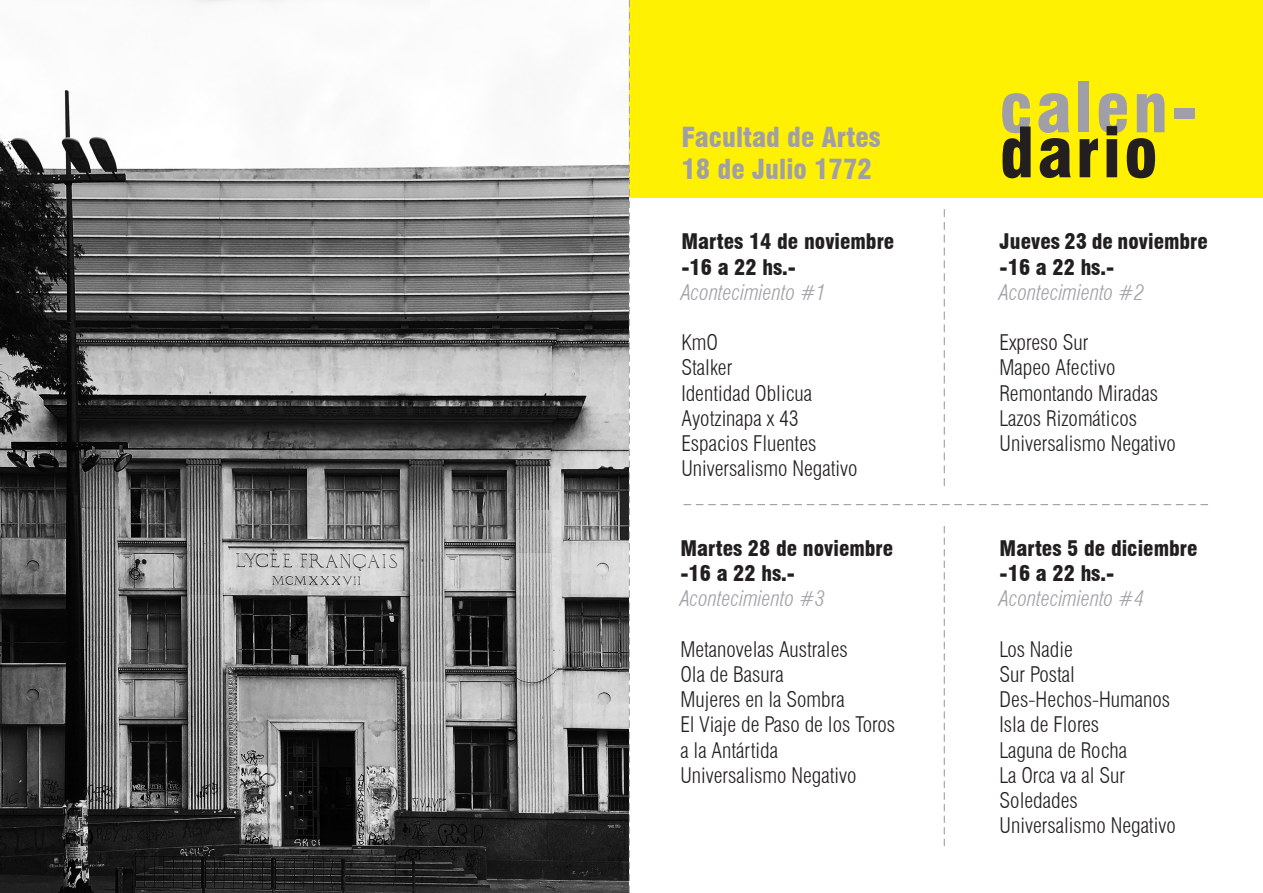
<style>
.page{position:relative;width:1263px;height:893px;background:#fff}
.page>*{position:absolute;margin:0;border:0;box-sizing:border-box;transform-origin:0 0}
.t1{font:900 condensed 67.5px "Swiss 721 BT";letter-spacing:.05em;color:#a09fa7}
.t2{font:900 condensed 67.5px "Swiss 721 BT";letter-spacing:.05em;color:#231f20}
.t3{font:900 condensed 27px "Swiss 721 BT";color:#a09fa7}
.t4{font:300 condensed 21px "Swiss 721 BT";color:#231f20}
.t5{font:900 condensed 21px "Swiss 721 BT";color:#231f20}
.t6{font:italic 300 condensed 21px "Swiss 721 BT";color:#a09fa7}
</style>
<div class="page">
<img style="left:0;top:0;width:629px;height:893px">
<div style="left:629px;top:0;width:634px;height:197px;background:#fff101"></div>
<svg style="left:944px;top:209px;width:1px;height:277px"></svg>
<svg style="left:944px;top:526px;width:1px;height:320px"></svg>
<svg style="left:683px;top:504px;width:525px;height:1px"></svg>
<svg style="left:629px;top:0;width:1px;height:893px"></svg>
<p class="t3" style="left:681px;top:121px;width:201px">Facultad de Artes</p>
<p class="t3" style="left:681px;top:153px;width:192px">18 de Julio 1772</p>
<p class="t5" style="left:681px;top:229px;width:214px">Martes 14 de noviembre</p>
<p class="t5" style="left:681px;top:254px;width:116px">-16 a 22 hs.-</p>
<p class="t6" style="left:681px;top:280px;width:146px">Acontecimiento #1</p>
<p class="t4" style="left:681px;top:330px;width:38px">KmO</p>
<p class="t4" style="left:681px;top:355px;width:52px">Stalker</p>
<p class="t4" style="left:681px;top:380px;width:132px">Identidad Oblicua</p>
<p class="t4" style="left:681px;top:406px;width:119px">Ayotzinapa x 43</p>
<p class="t4" style="left:681px;top:431px;width:137px">Espacios Fluentes</p>
<p class="t4" style="left:681px;top:456px;width:178px">Universalismo Negativo</p>
<p class="t5" style="left:680px;top:536px;width:214px">Martes 28 de noviembre</p>
<p class="t5" style="left:680px;top:561px;width:116px">-16 a 22 hs.-</p>
<p class="t6" style="left:680px;top:586px;width:146px">Acontecimiento #3</p>
<p class="t4" style="left:680px;top:637px;width:169px">Metanovelas Australes</p>
<p class="t4" style="left:680px;top:662px;width:105px">Ola de Basura</p>
<p class="t4" style="left:680px;top:687px;width:166px">Mujeres en la Sombra</p>
<p class="t4" style="left:680px;top:712px;width:216px">El Viaje de Paso de los Toros</p>
<p class="t4" style="left:680px;top:737px;width:99px">a la Antártida</p>
<p class="t4" style="left:680px;top:763px;width:178px">Universalismo Negativo</p>
<p class="t1" style="left:1000px;top:67px;width:200px">calen-</p>
<p class="t2" style="left:1000px;top:112px;width:160px">dario</p>
<p class="t5" style="left:1000px;top:229px;width:210px">Jueves 23 de noviembre</p>
<p class="t5" style="left:1000px;top:254px;width:116px">-16 a 22 hs.-</p>
<p class="t6" style="left:1000px;top:280px;width:146px">Acontecimiento #2</p>
<p class="t4" style="left:1000px;top:330px;width:90px">Expreso Sur</p>
<p class="t4" style="left:1000px;top:355px;width:117px">Mapeo Afectivo</p>
<p class="t4" style="left:1000px;top:380px;width:160px">Remontando Miradas</p>
<p class="t4" style="left:1000px;top:406px;width:139px">Lazos Rizomáticos</p>
<p class="t4" style="left:1000px;top:431px;width:178px">Universalismo Negativo</p>
<p class="t5" style="left:1000px;top:536px;width:199px">Martes 5 de diciembre</p>
<p class="t5" style="left:1000px;top:561px;width:116px">-16 a 22 hs.-</p>
<p class="t6" style="left:1000px;top:586px;width:146px">Acontecimiento #4</p>
<p class="t4" style="left:1000px;top:637px;width:75px">Los Nadie</p>
<p class="t4" style="left:1000px;top:662px;width:77px">Sur Postal</p>
<p class="t4" style="left:1000px;top:687px;width:172px">Des-Hechos-Humanos</p>
<p class="t4" style="left:1000px;top:712px;width:101px">Isla de Flores</p>
<p class="t4" style="left:1000px;top:737px;width:129px">Laguna de Rocha</p>
<p class="t4" style="left:1000px;top:763px;width:127px">La Orca va al Sur</p>
<p class="t4" style="left:1000px;top:788px;width:80px">Soledades</p>
<p class="t4" style="left:1000px;top:813px;width:178px">Universalismo Negativo</p>
</div>
